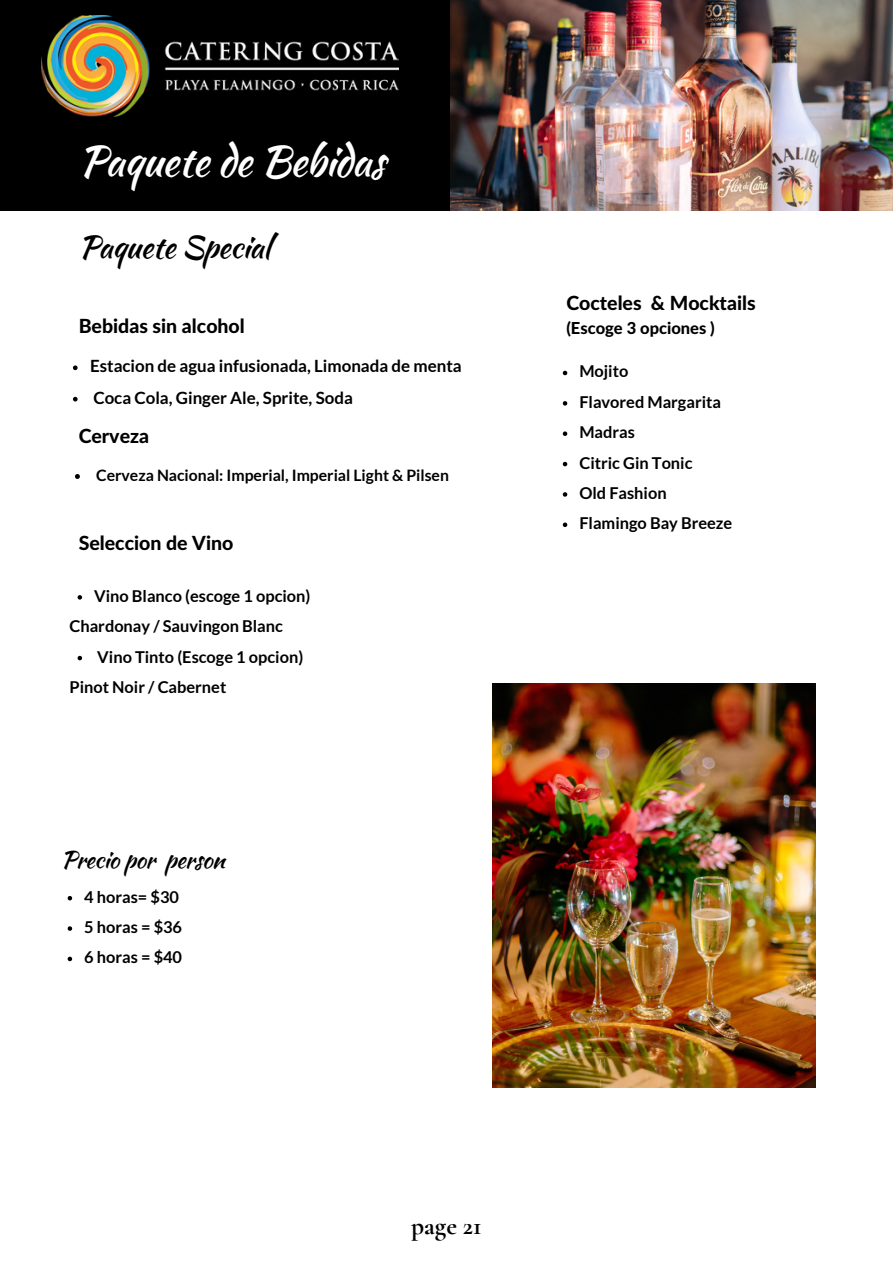
<style>
.page{position:relative;width:893px;height:1264px;background:#fff}
.page>*{position:absolute;margin:0;border:0;box-sizing:border-box;transform-origin:0 0}
.t1{font:42px "Kaushan Script";letter-spacing:-.02em;color:#fff}
.t2{font:31.2px "Kaushan Script";letter-spacing:-.02em;color:#000}
.t3{font:700 25.5px "Cormorant Garamond";color:#000}
.t4{font:23.7px "Kaushan Script";letter-spacing:-.02em;color:#000}
.t5{font:800 19.5px "Lato Latin";color:#000}
.t6{font:700 16.95px "Lato";color:#000}
.t7{font:800 16.5px "Lato Latin";color:#000}
.t8{font:700 16.35px "Lato";color:#000}
.t9{font:700 15.75px "Lato";color:#000}
</style>
<div class="page">
<div style="left:0;top:0;width:815px;height:211px;background:#000"></div>
<img style="left:451px;top:0;width:441px;height:210px">
<img style="left:41px;top:15px;width:358px;height:101px">
<img style="left:492px;top:683px;width:323px;height:404px">
<svg style="left:78px;top:595px;width:4px;height:4px"></svg>
<svg style="left:78px;top:656px;width:4px;height:4px"></svg>
<svg style="left:68px;top:896px;width:4px;height:4px"></svg>
<svg style="left:68px;top:926px;width:4px;height:4px"></svg>
<svg style="left:68px;top:956px;width:4px;height:5px"></svg>
<svg style="left:73px;top:365px;width:5px;height:5px"></svg>
<svg style="left:73px;top:397px;width:5px;height:4px"></svg>
<svg style="left:75px;top:474px;width:5px;height:5px"></svg>
<svg style="left:562px;top:371px;width:5px;height:4px"></svg>
<svg style="left:562px;top:401px;width:5px;height:4px"></svg>
<svg style="left:562px;top:431px;width:5px;height:5px"></svg>
<svg style="left:562px;top:462px;width:5px;height:4px"></svg>
<svg style="left:562px;top:492px;width:5px;height:4px"></svg>
<svg style="left:562px;top:522px;width:5px;height:5px"></svg>
<p class="t1" style="left:79px;top:130px;width:308px">Paquete de Bebidas</p>
<p class="t2" style="left:79px;top:224px;width:193px">Paquete Special</p>
<p class="t5" style="left:79px;top:317px;width:168px">Bebidas sin alcohol</p>
<p class="t6" style="left:90px;top:356px;width:373px">Estacion de agua infusionada, Limonada de menta</p>
<p class="t6" style="left:93px;top:387px;width:261px">Coca Cola, Ginger Ale, Sprite, Soda</p>
<p class="t5" style="left:79px;top:427px;width:72px">Cerveza</p>
<p class="t9" style="left:96px;top:466px;width:354px">Cerveza Nacional: Imperial, Imperial Light &amp; Pilsen</p>
<p class="t5" style="left:79px;top:534px;width:156px">Seleccion de Vino</p>
<p class="t8" style="left:94px;top:585px;width:218px">Vino Blanco (escoge 1 opcion)</p>
<p class="t8" style="left:69px;top:616px;width:215px">Chardonay / Sauvingon Blanc</p>
<p class="t8" style="left:97px;top:646px;width:207px">Vino Tinto (Escoge 1 opcion)</p>
<p class="t8" style="left:69px;top:676px;width:158px">Pinot Noir / Cabernet</p>
<p class="t4" style="left:61px;top:842px;width:165px">Precio por person</p>
<p class="t8" style="left:84px;top:886px;width:96px">4 horas= $30</p>
<p class="t8" style="left:84px;top:916px;width:99px">5 horas = $36</p>
<p class="t8" style="left:84px;top:947px;width:99px">6 horas = $40</p>
<p class="t5" style="left:566px;top:294px;width:191px">Cocteles &amp; Mocktails</p>
<p class="t7" style="left:566px;top:321px;width:150px">(Escoge 3 opciones )</p>
<p class="t8" style="left:579px;top:361px;width:50px">Mojito</p>
<p class="t8" style="left:579px;top:392px;width:143px">Flavored Margarita</p>
<p class="t8" style="left:579px;top:422px;width:57px">Madras</p>
<p class="t8" style="left:579px;top:452px;width:115px">Citric Gin Tonic</p>
<p class="t8" style="left:579px;top:483px;width:89px">Old Fashion</p>
<p class="t8" style="left:579px;top:513px;width:154px">Flamingo Bay Breeze</p>
<p class="t3" style="left:411px;top:1210px;width:72px">page 21</p>
</div>
